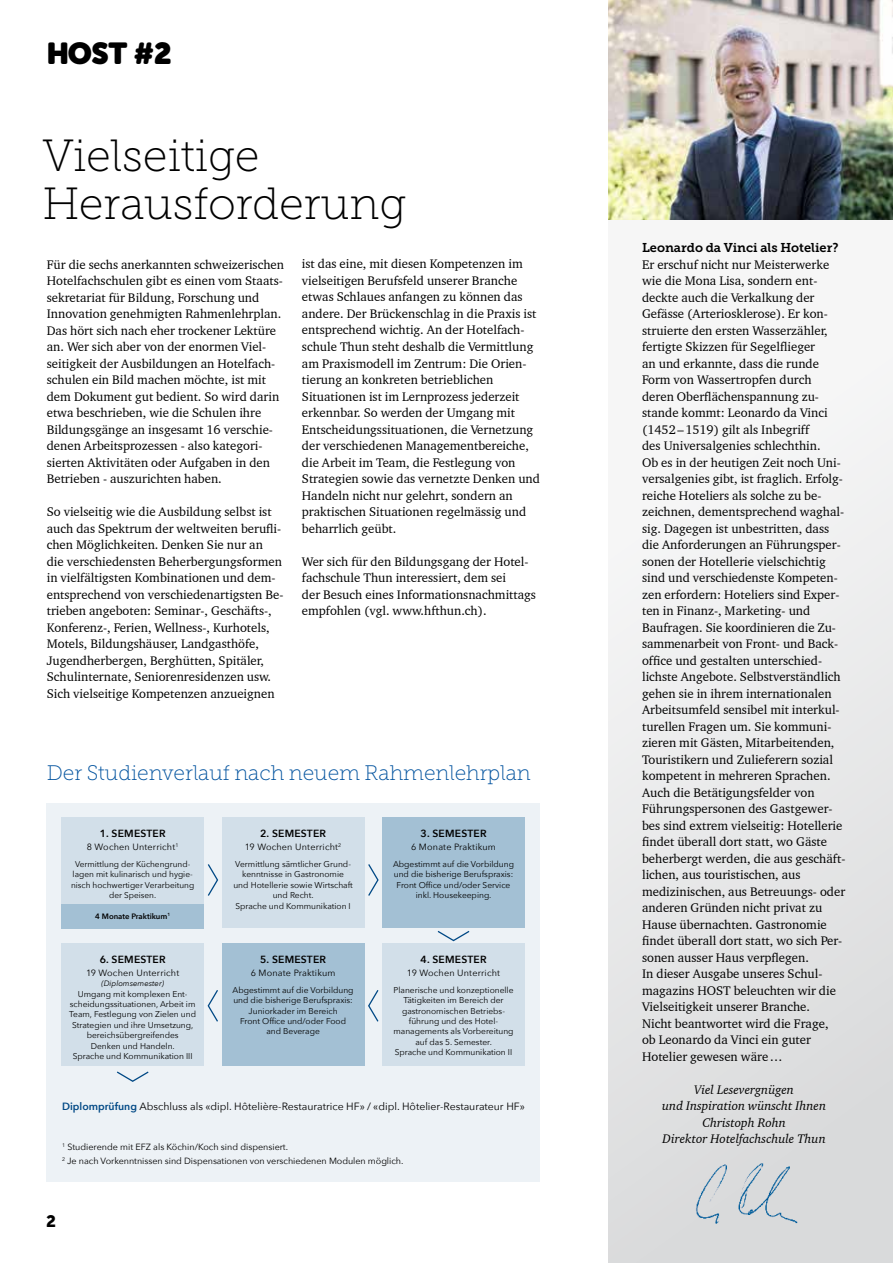
<style>
.page{position:relative;width:893px;height:1263px;background:#fff}
.page>*{position:absolute;margin:0;border:0;box-sizing:border-box;transform-origin:0 0}
.t1{font:45px/48px "Museo Slab 100";color:#000}
.t2{font:30px "Museo Sans Rounded";color:#000}
.t3{font:21px "Museo Slab 100";color:#00529e}
.t4{font:16.5px "Museo Sans 900";color:#000}
.t5{font:12.75px/16.5px "Charter BT";color:#000}
.t6{font:italic 12.75px/16.5px "Charter BT";color:#000;text-align:center}
.t7{font:12.75px "Museo Slab 700";color:#000}
.t8{font:10.5px "Avenir Next";color:#000}
.t9{font:600 10.35px "Avenir Next";letter-spacing:.02em;color:#000}
.t10{font:9px/14.2px "Avenir Next";color:#000}
.t11{font:9px "Avenir Next";letter-spacing:.02em;color:#000}
.t12{font:8.4px/10.4px "Avenir Next";color:#000;text-align:center}
.t13{font:8.25px/10.4px "Avenir Next";color:#000;text-align:center}
.t14{font:600 7.8px "Avenir Next";color:#000}
.t15{font:italic 7.8px "Avenir Next";color:#000}
.s1{font-weight:600;color:#004885}
</style>
<div class="page">
<svg style="left:608px;top:219px;width:285px;height:1044px"></svg>
<img style="left:608px;top:0;width:285px;height:219px">
<div style="left:667px;top:1153px;width:166px;height:84px;background:#d9dadb"></div>
<div style="left:47px;top:803px;width:493px;height:378px;background:#edf2f6"></div>
<div style="left:222px;top:818px;width:142px;height:110px;background:#d2dfe9"></div>
<div style="left:382px;top:818px;width:143px;height:110px;background:#a3c0d4"></div>
<div style="left:382px;top:944px;width:143px;height:122px;background:#d2dfe9"></div>
<div style="left:222px;top:943px;width:142px;height:123px;background:#a3c0d4"></div>
<div style="left:62px;top:943px;width:142px;height:123px;background:#d2dfe9"></div>
<div style="left:62px;top:818px;width:142px;height:110px;background:#d2dfe9"></div>
<div style="left:62px;top:904px;width:142px;height:24px;background:#a3c0d4"></div>
<svg style="left:207px;top:864px;width:12px;height:32px"></svg>
<svg style="left:368px;top:864px;width:11px;height:32px"></svg>
<svg style="left:437px;top:930px;width:33px;height:12px"></svg>
<svg style="left:368px;top:990px;width:11px;height:32px"></svg>
<svg style="left:207px;top:990px;width:11px;height:32px"></svg>
<svg style="left:117px;top:1071px;width:32px;height:11px"></svg>
<h2 class="t2" style="left:47px;top:36px;width:126px">HOST #2</h2>
<h1 class="t1" style="left:43px;top:132px;width:365px">Vielseitige<br>Herausforderung</h1>
<p class="t5" style="left:47px;top:256px;width:239px">Für die sechs anerkannten schweizerischen Hotelfachschulen gibt es einen vom Staats&shy;sekretariat für Bildung, Forschung und Innovation genehmigten Rahmenlehrplan.<br>Das hört sich nach eher trockener Lektüre an. Wer sich aber von der enormen Viel&shy;seitigkeit der Ausbildungen an Hotelfach&shy;schulen ein Bild machen möchte, ist mit dem Dokument gut bedient. So wird darin etwa beschrieben, wie die Schulen ihre Bildungsgänge an insgesamt 16 verschie&shy;denen Arbeitsprozessen - also kategori&shy;sierten Aktivitäten oder Aufgaben in den Betrieben - auszurichten haben.</p>
<p class="t5" style="left:47px;top:503px;width:238px">So vielseitig wie die Ausbildung selbst ist auch das Spektrum der weltweiten berufli&shy;chen Möglichkeiten. Denken Sie nur an<br>die verschiedensten Beherbergungsformen in vielfältigsten Kombinationen und dem&shy;entsprechend von verschiedenartigsten Be&shy;trieben angeboten: Seminar-, Geschäfts-, Konferenz-, Ferien, Wellness-, Kurhotels, Motels, Bildungshäuser, Landgasthöfe, Jugendherbergen, Berghütten, Spitäler, Schulinternate, Seniorenresidenzen usw.<br>Sich vielseitige Kompetenzen anzueignen</p>
<p class="t5" style="left:302px;top:256px;width:240px">ist das eine, mit diesen Kompetenzen im vielseitigen Berufsfeld unserer Branche etwas Schlaues anfangen zu können das andere. Der Brückenschlag in die Praxis ist entsprechend wichtig. An der Hotelfach&shy;schule Thun steht deshalb die Vermittlung am Praxismodell im Zentrum: Die Orien&shy;tierung an konkreten betrieblichen Situationen ist im Lernprozess jederzeit erkennbar. So werden der Umgang mit Entscheidungssituationen, die Vernetzung der verschiedenen Managementbereiche, die Arbeit im Team, die Festlegung von Strategien sowie das vernetzte Denken und Handeln nicht nur gelehrt, sondern an praktischen Situationen regelmässig und beharrlich geübt.</p>
<p class="t5" style="left:302px;top:553px;width:236px">Wer sich für den Bildungsgang der Hotel&shy;fachschule Thun interessiert, dem sei<br>der Besuch eines Informationsnachmittags empfohlen (vgl. www.hfthun.ch).</p>
<h3 class="t3" style="left:47px;top:761px;width:485px">Der Studienverlauf nach neuem Rahmenlehrplan</h3>
<p class="t9" style="left:100px;top:825px;width:67px">1. SEMESTER</p>
<p class="t11" style="left:87px;top:839px;width:93px">8 Wochen Unterricht<sup>1</sup></p>
<p class="t13" style="left:71px;top:859px;width:125px">Vermittlung der Küchengrund&shy;lagen mit kulinarisch und hygie&shy;nisch hochwertiger Verarbeitung der Speisen.</p>
<p class="t14" style="left:95px;top:909px;width:76px">4 Monate Praktikum<sup>1</sup></p>
<p class="t9" style="left:100px;top:950px;width:67px">6. SEMESTER</p>
<p class="t11" style="left:86px;top:965px;width:95px">19 Wochen Unterricht</p>
<p class="t15" style="left:101px;top:977px;width:64px">(Diplomsemester)</p>
<p class="t12" style="left:69px;top:988px;width:128px">Umgang mit komplexen Ent&shy;scheidungssituationen, Arbeit im<br>Team, Festlegung von Zielen und<br>Strategien und ihre Umsetzung, bereichsübergreifendes<br>Denken und Handeln.<br>Sprache und Kommunikation III</p>
<p class="t9" style="left:260px;top:825px;width:67px">2. SEMESTER</p>
<p class="t11" style="left:245px;top:839px;width:98px">19 Wochen Unterricht<sup>2</sup></p>
<p class="t12" style="left:233px;top:859px;width:121px">Vermittlung sämtlicher Grund&shy;kenntnisse in Gastronomie<br>und Hotellerie sowie Wirtschaft und Recht.<br>Sprache und Kommunikation I</p>
<p class="t9" style="left:260px;top:950px;width:67px">5. SEMESTER</p>
<p class="t11" style="left:251px;top:965px;width:86px">6 Monate Praktikum</p>
<p class="t12" style="left:233px;top:984px;width:123px">Abgestimmt auf die Vorbildung und die bisherige Berufspraxis:<br>Juniorkader im Bereich<br>Front Office und/oder Food and Beverage</p>
<p class="t9" style="left:421px;top:825px;width:67px">3. SEMESTER</p>
<p class="t11" style="left:411px;top:839px;width:86px">6 Monate Praktikum</p>
<p class="t12" style="left:393px;top:859px;width:123px">Abgestimmt auf die Vorbildung und die bisherige Berufspraxis:<br>Front Office und/oder Service inkl. Housekeeping.</p>
<p class="t9" style="left:421px;top:951px;width:67px">4. SEMESTER</p>
<p class="t11" style="left:407px;top:965px;width:95px">19 Wochen Unterricht</p>
<p class="t12" style="left:393px;top:984px;width:122px">Planerische und konzeptionelle<br>Tätigkeiten im Bereich der gastronomischen Betriebs&shy;führung und des Hotel&shy;managements als Vorbereitung auf das 5. Semester.<br>Sprache und Kommunikation II</p>
<p class="t8" style="left:62px;top:1097px;width:464px"><span class="s1">Diplomprüfung</span> Abschluss als «dipl. Hôtelière-Restauratrice HF» / «dipl. Hôtelier-Restaurateur HF»</p>
<p class="t10" style="left:62px;top:1139px;width:343px"><sup>1</sup> Studierende mit EFZ als Köchin/Koch sind dispensiert.<br><sup>2</sup> Je nach Vorkenntnissen sind Dispensationen von verschiedenen Modulen möglich.</p>
<p class="t4" style="left:46px;top:1212px;width:11px">2</p>
<p class="t7" style="left:642px;top:240px;width:198px">Leonardo da Vinci als Hotelier?</p>
<p class="t5" style="left:642px;top:256px;width:205px">Er erschuf nicht nur Meisterwerke wie die Mona Lisa, sondern ent&shy;deckte auch die Verkalkung der Gefässe (Arteriosklerose). Er kon&shy;struierte den ersten Wasserzähler, fertigte Skizzen für Segelflieger<br>an und erkannte, dass die runde Form von Wassertropfen durch deren Oberflächenspannung zu&shy;stande kommt: Leonardo da Vinci (1452–1519) gilt als Inbegriff<br>des Universalgenies schlechthin.<br>Ob es in der heutigen Zeit noch Uni&shy;versalgenies gibt, ist fraglich. Erfolg&shy;reiche Hoteliers als solche zu be&shy;zeichnen, dementsprechend waghal&shy;sig. Dagegen ist unbestritten, dass die Anforderungen an Führungsper&shy;sonen der Hotellerie vielschichtig sind und verschiedenste Kompeten&shy;zen erfordern: Hoteliers sind Exper&shy;ten in Finanz-, Marketing- und Baufragen. Sie koordinieren die Zu&shy;sammenarbeit von Front- und Back&shy;office und gestalten unterschied&shy;lichste Angebote. Selbstverständlich gehen sie in ihrem internationalen Arbeitsumfeld sensibel mit interkul&shy;turellen Fragen um. Sie kommuni&shy;zieren mit Gästen, Mitarbeitenden, Touristikern und Zulieferern sozial kompetent in mehreren Sprachen.<br>Auch die Betätigungsfelder von Führungspersonen des Gastgewer&shy;bes sind extrem vielseitig: Hotellerie findet überall dort statt, wo Gäste beherbergt werden, die aus geschäft&shy;lichen, aus touristischen, aus medizinischen, aus Betreuungs- oder anderen Gründen nicht privat zu Hause übernachten. Gastronomie findet überall dort statt, wo sich Per&shy;sonen ausser Haus verpflegen.<br>In dieser Ausgabe unseres Schul&shy;magazins HOST beleuchten wir die Vielseitigkeit unserer Branche.<br>Nicht beantwortet wird die Frage, ob Leonardo da Vinci ein guter Hotelier gewesen wäre…</p>
<p class="t6" style="left:662px;top:1080px;width:165px">Viel Lesevergnügen<br>und Inspiration wünscht Ihnen<br>Christoph Rohn<br>Direktor Hotelfachschule Thun</p>
</div>
